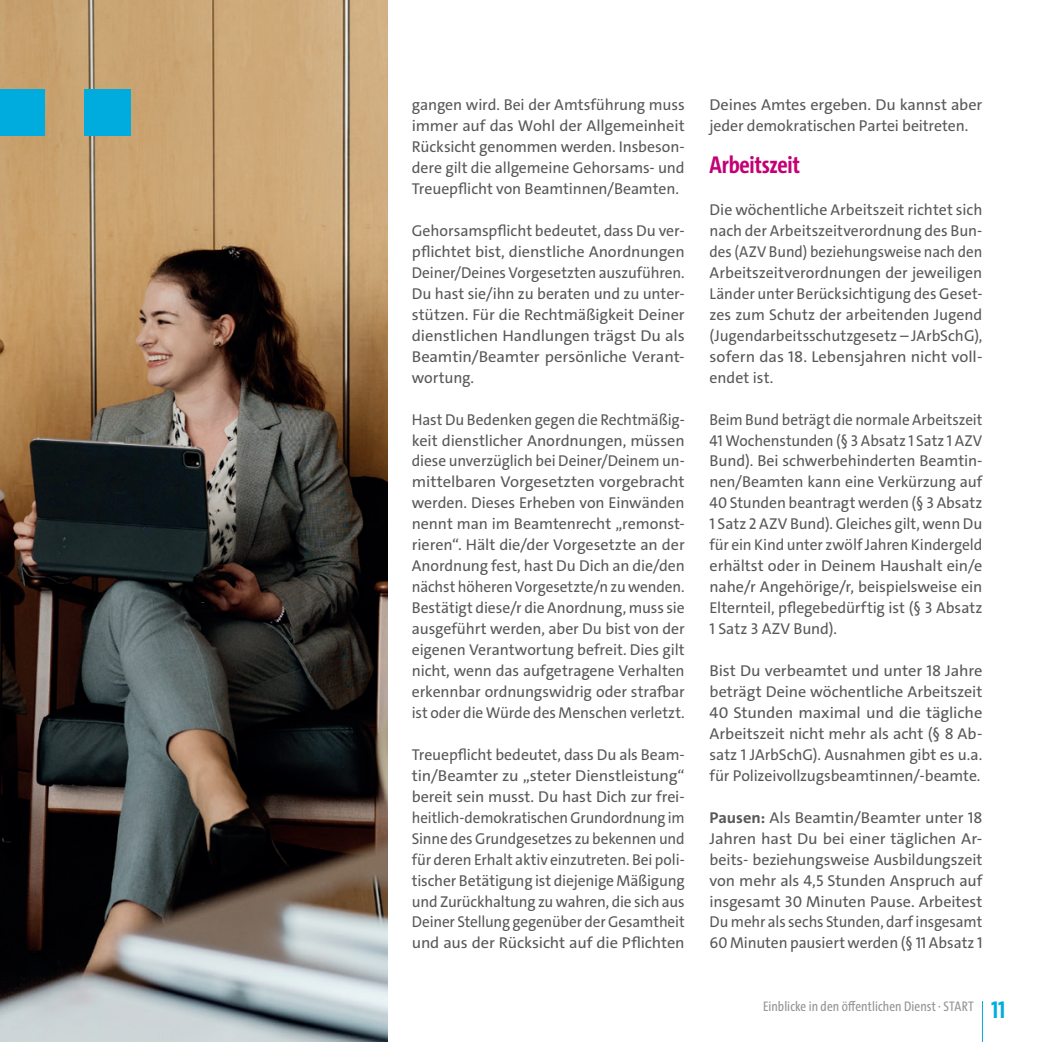
<style>
.page{position:relative;width:1042px;height:1042px;background:#fff}
.page>*{position:absolute;margin:0;border:0;box-sizing:border-box;transform-origin:0 0}
._05_Überschrift_14{font:700 24.5px "The Sans Cd LF7";letter-spacing:-.01em;color:#c30175}
._08_Fliesstext{font:15.75px/21px "The Sans C4 s";letter-spacing:-.005em;color:#57585a;text-align:justify}
._08_Fliesstext-2{font:15.75px/21px "The Sans C4 s";letter-spacing:-.005em;color:#57585a;text-align:justify;scale:1.04 1}
._08_Fliesstext-3{font:15.75px/21px "The Sans C4 s";letter-spacing:-.005em;color:#57585a;text-align:justify;scale:.96 1}
._05a_Überschrift_14{font:14px "The Sans Cd LF5 Plain";letter-spacing:.005em;color:#939598}
.s1{font-weight:700}
.s2{font-family:"The Sans Cd LF7";font-weight:700;font-size:24.5px;color:#00acdd}
</style>
<div class="page">
<hr style="left:982px;top:1001px;width:1px;height:41px;background:#00acdd">
<img style="left:0;top:0;width:387px;height:1042px">
<div style="left:0;top:89px;width:45px;height:46px;background:#00acdd"></div>
<div style="left:85px;top:89px;width:46px;height:46px;background:#00acdd"></div>
<p class="_08_Fliesstext" style="left:412px;top:95px;width:274px">gangen wird. Bei der Amtsführung muss immer auf das Wohl der Allgemeinheit Rücksicht genommen werden. Insbeson&shy;dere gilt die allgemeine Gehorsams- und Treuepflicht von Beamtinnen/Beamten.</p>
<p class="_08_Fliesstext" style="left:412px;top:220px;width:274px">Gehorsamspflicht bedeutet, dass Du ver&shy;pflichtet bist, dienstliche Anordnungen Deiner/Deines Vorgesetzten auszuführen.<br>Du hast sie/ihn zu beraten und zu unter&shy;stützen. Für die Rechtmäßigkeit Deiner dienstlichen Handlungen trägst Du als Beamtin/Beamter persönliche Verant&shy;wortung.</p>
<p class="_08_Fliesstext" style="left:412px;top:409px;width:274px">Hast Du Bedenken gegen die Rechtmäßig&shy;keit dienstlicher Anordnungen, müssen diese unverzüglich bei Deiner/Deinem un&shy;mittelbaren Vorgesetzten vorgebracht werden. Dieses Erheben von Einwänden nennt man im Beamtenrecht „remonst&shy;rieren“. Hält die/der Vorgesetzte an der Anordnung fest, hast Du Dich an die/den nächst höheren Vorgesetzte/n zu wenden.<br>Bestätigt diese/r die Anordnung, muss sie ausgeführt werden, aber Du bist von der eigenen Verantwortung befreit. Dies gilt nicht, wenn das aufgetragene Verhalten erkennbar ordnungswidrig oder strafbar ist oder die Würde des Menschen verletzt.</p>
<p class="_08_Fliesstext" style="left:412px;top:744px;width:274px">Treuepflicht bedeutet, dass Du als Beam&shy;tin/Beamter zu „steter Dienstleistung“ bereit sein musst. Du hast Dich zur frei&shy;heitlich-demokratischen Grundordnung im Sinne des Grundgesetzes zu bekennen und für deren Erhalt aktiv einzutreten. Bei poli&shy;tischer Betätigung ist diejenige Mäßigung und Zurückhaltung zu wahren, die sich aus Deiner Stellung gegenüber der Gesamtheit und aus der Rücksicht auf die Pflichten</p>
<p class="_08_Fliesstext-2" style="left:709px;top:95px;width:264px">Deines Amtes ergeben. Du kannst aber jeder demokratischen Partei beitreten.</p>
<p class="_05_Überschrift_14" style="left:709px;top:149px;width:92px">Arbeitszeit</p>
<p class="_08_Fliesstext" style="left:709px;top:199px;width:274px">Die wöchentliche Arbeitszeit richtet sich nach der Arbeitszeitverordnung des Bun&shy;des (AZV Bund) beziehungsweise nach den Arbeitszeitverordnungen der jeweiligen Länder unter Berücksichtigung des Geset&shy;zes zum Schutz der arbeitenden Jugend (Jugendarbeitsschutzgesetz – JArbSchG), sofern das 18. Lebensjahren nicht voll&shy;endet ist.</p>
<p class="_08_Fliesstext-3" style="left:709px;top:409px;width:286px">Beim Bund beträgt die normale Arbeitszeit 41 Wochenstunden (§ 3 Absatz 1 Satz 1 AZV Bund). Bei schwerbehinderten Beamtin&shy;nen/Beamten kann eine Verkürzung auf 40 Stunden beantragt werden (§ 3 Absatz 1 Satz 2 AZV Bund). Gleiches gilt, wenn Du für ein Kind unter zwölf Jahren Kindergeld erhältst oder in Deinem Haushalt ein/e nahe/r Angehörige/r, beispielsweise ein Elternteil, pflegebedürftig ist (§ 3 Absatz 1 Satz 3 AZV Bund).</p>
<p class="_08_Fliesstext-2" style="left:709px;top:660px;width:264px">Bist Du verbeamtet und unter 18 Jahre beträgt Deine wöchentliche Arbeitszeit 40 Stunden maximal und die tägliche Arbeitszeit nicht mehr als acht (§ 8 Ab&shy;satz 1 JArbSchG). Ausnahmen gibt es u.a. für Polizeivollzugsbeamtinnen/-beamte.</p>
<p class="_08_Fliesstext-2" style="left:709px;top:807px;width:264px"><span class="s1">Pausen:</span> Als Beamtin/Beamter unter 18<br>Jahren hast Du bei einer täglichen Ar&shy;beits- beziehungsweise Ausbildungszeit von mehr als 4,5 Stunden Anspruch auf insgesamt 30 Minuten Pause. Arbeitest Du mehr als sechs Stunden, darf insgesamt 60 Minuten pausiert werden (§ 11 Absatz 1</p>
<p class="_05a_Überschrift_14" style="left:763px;top:997px;width:244px">Einblicke in den öffentlichen Dienst · START <span class="s2">11</span></p>
</div>
